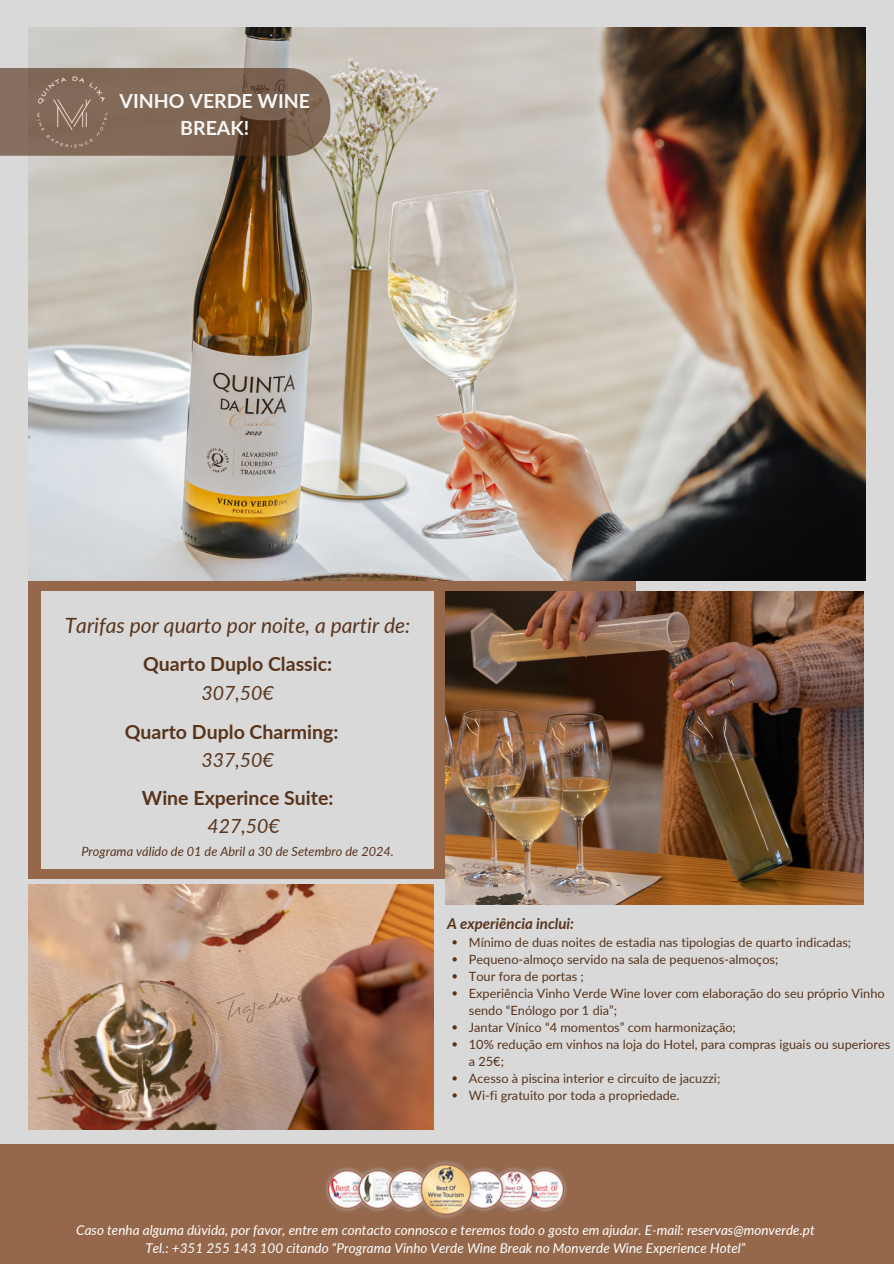
<style>
.page{position:relative;width:894px;height:1264px;background:#fff}
.page>*{position:absolute;margin:0;border:0;box-sizing:border-box;transform-origin:0 0}
.t1{font:italic 21px "Lato";color:#58341c}
.t2{font:700 19.5px "Lato";color:#58341c}
.t3{font:italic 19.5px "Lato";color:#58341c}
.t4{font:700 19.5px/27px "Lato";color:#f8f8f8;text-align:center}
.t5{font:italic 700 15px "Lato";color:#58341c}
.t6{font:italic 13.5px/18px "Lato";color:#fff;text-align:center}
.t7{font:12.75px/17px "Lato";color:#58341c}
.t8{font:italic 12.75px "Lato";color:#58341c}
</style>
<div class="page">
<div style="left:0;top:0;width:893px;height:1263px;background:#d9d9d9"></div>
<div style="left:29px;top:558px;width:607px;height:320px;background:#95684c"></div>
<img style="left:29px;top:27px;width:835px;height:553px">
<img style="left:445px;top:591px;width:418px;height:313px">
<img style="left:29px;top:884px;width:405px;height:245px">
<div style="left:0;top:1144px;width:893px;height:119px;background:#95684c"></div>
<div style="left:41px;top:591px;width:393px;height:278px;background:#d9d9d9"></div>
<svg style="left:189px;top:68px;width:141px;height:88px;background:#7a6250"></svg>
<img style="left:325px;top:1161px;width:242px;height:58px">
<img style="left:0;top:30px;width:189px;height:164px">
<svg style="left:452px;top:940px;width:4px;height:4px"></svg>
<svg style="left:452px;top:957px;width:4px;height:4px"></svg>
<svg style="left:452px;top:974px;width:4px;height:4px"></svg>
<svg style="left:452px;top:991px;width:4px;height:4px"></svg>
<svg style="left:452px;top:1025px;width:4px;height:4px"></svg>
<svg style="left:452px;top:1042px;width:4px;height:4px"></svg>
<svg style="left:452px;top:1076px;width:4px;height:4px"></svg>
<svg style="left:452px;top:1093px;width:4px;height:4px"></svg>
<p class="t4" style="left:119px;top:87px;width:192px">VINHO VERDE WINE<br>BREAK!</p>
<p class="t1" style="left:65px;top:612px;width:347px">Tarifas por quarto por noite, a partir de:</p>
<h3 class="t2" style="left:143px;top:651px;width:190px">Quarto Duplo Classic:</h3>
<h2 class="t3" style="left:201px;top:681px;width:74px">307,50€</h2>
<h3 class="t2" style="left:125px;top:720px;width:215px">Quarto Duplo Charming:</h3>
<h2 class="t3" style="left:201px;top:747px;width:74px">337,50€</h2>
<p class="t2" style="left:142px;top:786px;width:193px">Wine Experince Suite:</p>
<h5 class="t3" style="left:207px;top:813px;width:74px">427,50€</h5>
<h3 class="t8" style="left:81px;top:843px;width:314px">Programa válido de 01 de Abril a 30 de Setembro de 2024.</h3>
<h2 class="t5" style="left:447px;top:913px;width:128px">A experiência inclui:</h2>
<h3 class="t7" style="left:469px;top:933px;width:383px">Mínimo de duas noites de estadia nas tipologias de quarto indicadas;</h3>
<p class="t7" style="left:469px;top:950px;width:311px">Pequeno-almoço servido na sala de pequenos-almoços;</p>
<h4 class="t7" style="left:469px;top:967px;width:116px">Tour fora de portas ;</h4>
<p class="t7" style="left:469px;top:984px;width:417px">Experiência Vinho Verde Wine lover com elaboração do seu próprio Vinho sendo “Enólogo por 1 dia”;</p>
<p class="t7" style="left:469px;top:1018px;width:268px">Jantar Vínico “4 momentos” com harmonização;</p>
<p class="t7" style="left:469px;top:1035px;width:423px">10% redução em vinhos na loja do Hotel, para compras iguais ou superiores a 25€;</p>
<p class="t7" style="left:469px;top:1069px;width:253px">Acesso à piscina interior e circuito de jacuzzi;</p>
<p class="t7" style="left:469px;top:1086px;width:212px">Wi-fi gratuito por toda a propriedade.</p>
<p class="t6" style="left:76px;top:1220px;width:739px">Caso tenha alguma dúvida, por favor, entre em contacto connosco e teremos todo o gosto em ajudar. E-mail: reservas@monverde.pt<br>Tel.: +351 255 143 100 citando “Programa Vinho Verde Wine Break no Monverde Wine Experience Hotel”</p>
</div>
